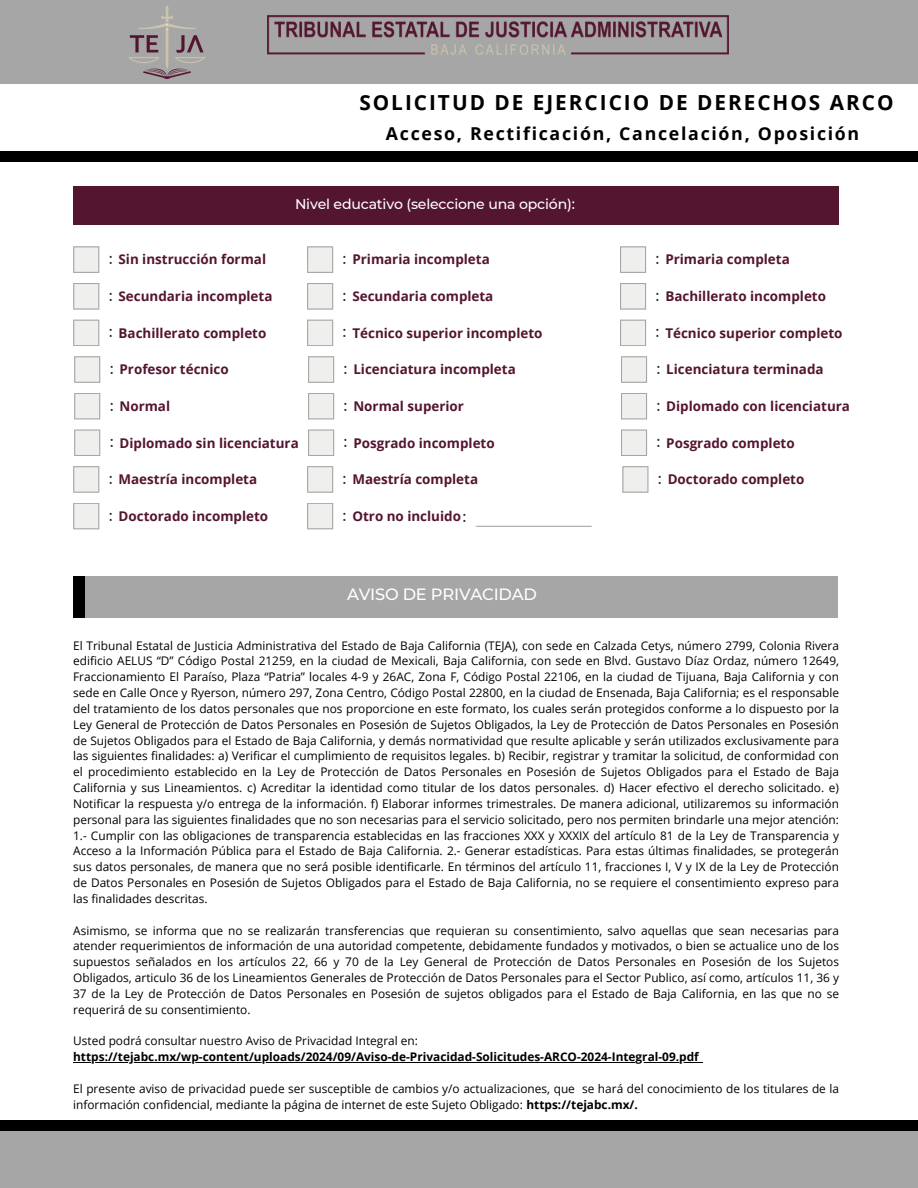
<style>
.page{position:relative;width:918px;height:1188px;background:#fff}
.page>*{position:absolute;margin:0;border:0;box-sizing:border-box;transform-origin:0 0}
.t1{font:700 20.7px "Open Sans";letter-spacing:.095em;color:#000}
.t2{font:700 17.7px "Open Sans";letter-spacing:.095em;color:#000}
.t3{font:500 16.35px "Montserrat";letter-spacing:-.01em;color:#fff}
.t4{font:500 14.85px "Montserrat";color:#1e232b}
.t5{font:500 14.1px "Montserrat";letter-spacing:-.01em;color:#fff}
.t6{font:700 13.35px "Open Sans";color:#541530}
.t7{font:11.85px/15.9px "Open Sans";color:#000;text-align:justify}
.t8{font:700 11.85px "Open Sans";color:#000}
.s1{font-weight:700}
</style>
<div class="page">
<div style="left:0;top:0;width:918px;height:83px;background:#a6a6a6"></div>
<img style="left:268px;top:15px;width:461px;height:40px">
<img style="left:128px;top:5px;width:78px;height:74px">
<div style="left:0;top:151px;width:918px;height:11px;background:#000"></div>
<div style="left:0;top:1130px;width:918px;height:58px;background:#a6a6a6"></div>
<div style="left:0;top:1120px;width:918px;height:10px;background:#000"></div>
<div style="left:73px;top:186px;width:766px;height:38px;background:#541530"></div>
<svg style="left:73px;top:246px;width:26px;height:27px"></svg>
<svg style="left:73px;top:283px;width:26px;height:27px"></svg>
<svg style="left:73px;top:320px;width:26px;height:26px"></svg>
<svg style="left:74px;top:356px;width:26px;height:27px"></svg>
<svg style="left:74px;top:393px;width:26px;height:26px"></svg>
<svg style="left:74px;top:429px;width:26px;height:27px"></svg>
<svg style="left:73px;top:466px;width:26px;height:27px"></svg>
<svg style="left:622px;top:466px;width:27px;height:27px"></svg>
<svg style="left:307px;top:246px;width:26px;height:27px"></svg>
<svg style="left:307px;top:283px;width:26px;height:27px"></svg>
<svg style="left:307px;top:320px;width:26px;height:26px"></svg>
<svg style="left:308px;top:356px;width:26px;height:27px"></svg>
<svg style="left:308px;top:393px;width:26px;height:26px"></svg>
<svg style="left:308px;top:429px;width:26px;height:27px"></svg>
<svg style="left:307px;top:466px;width:26px;height:27px"></svg>
<svg style="left:620px;top:246px;width:26px;height:27px"></svg>
<svg style="left:620px;top:283px;width:26px;height:27px"></svg>
<svg style="left:620px;top:320px;width:26px;height:26px"></svg>
<svg style="left:621px;top:356px;width:26px;height:27px"></svg>
<svg style="left:621px;top:393px;width:26px;height:26px"></svg>
<svg style="left:621px;top:429px;width:26px;height:27px"></svg>
<svg style="left:73px;top:503px;width:26px;height:26px"></svg>
<svg style="left:307px;top:503px;width:26px;height:26px"></svg>
<hr style="left:476px;top:526px;width:115px;height:1px;background:#a6a6a6">
<div style="left:73px;top:576px;width:23px;height:42px;background:#000"></div>
<div style="left:85px;top:576px;width:753px;height:42px;background:#a6a6a6"></div>
<hr style="left:73px;top:1062px;width:626px;height:1px;background:#000">
<p class="t1" style="left:359px;top:88px;width:536px">SOLICITUD DE EJERCICIO DE DERECHOS ARCO</p>
<p class="t2" style="left:386px;top:121px;width:475px">Acceso, Rectificación, Cancelación, Oposición</p>
<h4 class="t4" style="left:109px;top:250px;width:5px">:</h4>
<h3 class="t6" style="left:119px;top:250px;width:149px">Sin instrucción formal</h3>
<h1 class="t5" style="left:295px;top:195px;width:281px">Nivel educativo (seleccione una opción):</h1>
<h4 class="t4" style="left:343px;top:250px;width:5px">:</h4>
<p class="t6" style="left:352px;top:250px;width:139px">Primaria incompleta</p>
<h4 class="t4" style="left:656px;top:250px;width:5px">:</h4>
<p class="t6" style="left:665px;top:250px;width:126px">Primaria completa</p>
<p class="t4" style="left:109px;top:286px;width:5px">:</p>
<h4 class="t6" style="left:119px;top:286px;width:155px">Secundaria incompleta</h4>
<h4 class="t4" style="left:109px;top:323px;width:5px">:</h4>
<h4 class="t4" style="left:110px;top:360px;width:5px">:</h4>
<p class="t6" style="left:120px;top:360px;width:111px">Profesor técnico</p>
<h4 class="t4" style="left:110px;top:396px;width:5px">:</h4>
<p class="t6" style="left:120px;top:397px;width:52px">Normal</p>
<h4 class="t4" style="left:110px;top:433px;width:5px">:</h4>
<p class="t6" style="left:120px;top:433px;width:181px">Diplomado sin licenciatura</p>
<h4 class="t4" style="left:109px;top:470px;width:5px">:</h4>
<p class="t6" style="left:119px;top:470px;width:140px">Maestría incompleta</p>
<h4 class="t4" style="left:658px;top:470px;width:5px">:</h4>
<p class="t6" style="left:668px;top:470px;width:138px">Doctorado completo</p>
<p class="t4" style="left:343px;top:286px;width:5px">:</p>
<h4 class="t6" style="left:352px;top:286px;width:142px">Secundaria completa</h4>
<h4 class="t4" style="left:343px;top:323px;width:5px">:</h4>
<h4 class="t4" style="left:344px;top:360px;width:5px">:</h4>
<p class="t6" style="left:353px;top:360px;width:164px">Licenciatura incompleta</p>
<h4 class="t4" style="left:344px;top:396px;width:5px">:</h4>
<p class="t6" style="left:353px;top:397px;width:112px">Normal superior</p>
<h4 class="t4" style="left:344px;top:433px;width:5px">:</h4>
<p class="t6" style="left:353px;top:433px;width:143px">Posgrado incompleto</p>
<h4 class="t4" style="left:343px;top:470px;width:5px">:</h4>
<p class="t6" style="left:352px;top:470px;width:127px">Maestría completa</p>
<p class="t4" style="left:656px;top:286px;width:5px">:</p>
<h4 class="t6" style="left:665px;top:286px;width:162px">Bachillerato incompleto</h4>
<p class="t4" style="left:656px;top:323px;width:5px">:</p>
<p class="t4" style="left:657px;top:360px;width:5px">:</p>
<h4 class="t6" style="left:666px;top:360px;width:159px">Licenciatura terminada</h4>
<p class="t4" style="left:657px;top:396px;width:5px">:</p>
<h4 class="t6" style="left:666px;top:397px;width:185px">Diplomado con licenciatura</h4>
<p class="t4" style="left:657px;top:433px;width:5px">:</p>
<h4 class="t6" style="left:666px;top:433px;width:130px">Posgrado completo</h4>
<p class="t6" style="left:352px;top:324px;width:192px">Técnico superior incompleto</p>
<p class="t6" style="left:665px;top:324px;width:179px">Técnico superior completo</p>
<p class="t6" style="left:119px;top:324px;width:149px">Bachillerato completo</p>
<p class="t4" style="left:109px;top:506px;width:5px">:</p>
<h4 class="t6" style="left:119px;top:506px;width:151px">Doctorado incompleto</h4>
<h4 class="t4" style="left:343px;top:506px;width:5px">:</h4>
<p class="t6" style="left:352px;top:507px;width:110px">Otro no incluido</p>
<h4 class="t4" style="left:463px;top:508px;width:5px">:</h4>
<p class="t3" style="left:347px;top:585px;width:192px">AVISO DE PRIVACIDAD</p>
<h4 class="t7" style="left:73px;top:637px;width:767px">El Tribunal Estatal de Justicia Administrativa del Estado de Baja California (TEJA), con sede en Calzada Cetys, número 2799, Colonia Rivera edificio AELUS “D” Código Postal 21259, en la ciudad de Mexicali, Baja California, con sede en Blvd. Gustavo Díaz Ordaz, número 12649, Fraccionamiento El Paraíso, Plaza “Patria” locales 4-9 y 26AC, Zona F, Código Postal 22106, en la ciudad de Tijuana, Baja California y con sede en Calle Once y Ryerson, número 297, Zona Centro, Código Postal 22800, en la ciudad de Ensenada, Baja California; es el responsable del tratamiento de los datos personales que nos proporcione en este formato, los cuales serán protegidos conforme a lo dispuesto por la Ley General de Protección de Datos Personales en Posesión de Sujetos Obligados, la Ley de Protección de Datos Personales en Posesión de Sujetos Obligados para el Estado de Baja California, y demás normatividad que resulte aplicable y serán utilizados exclusivamente para las siguientes finalidades: a) Verificar el cumplimiento de requisitos legales. b) Recibir, registrar y tramitar la solicitud, de conformidad con el procedimiento establecido en la Ley de Protección de Datos Personales en Posesión de Sujetos Obligados para el Estado de Baja California y sus Lineamientos. c) Acreditar la identidad como titular de los datos personales. d) Hacer efectivo el derecho solicitado. e)<br>Notificar la respuesta y/o entrega de la información. f) Elaborar informes trimestrales. De manera adicional, utilizaremos su información personal para las siguientes finalidades que no son necesarias para el servicio solicitado, pero nos permiten brindarle una mejor atención:<br>1.- Cumplir con las obligaciones de transparencia establecidas en las fracciones XXX y XXXIX del artículo 81 de la Ley de Transparencia y Acceso a la Información Pública para el Estado de Baja California. 2.- Generar estadísticas. Para estas últimas finalidades, se protegerán sus datos personales, de manera que no será posible identificarle. En términos del artículo 11, fracciones I, V y IX de la Ley de Protección de Datos Personales en Posesión de Sujetos Obligados para el Estado de Baja California, no se requiere el consentimiento expreso para las finalidades descritas.</h4>
<h2 class="t7" style="left:73px;top:922px;width:767px">Asimismo, se informa que no se realizarán transferencias que requieran su consentimiento, salvo aquellas que sean necesarias para atender requerimientos de información de una autoridad competente, debidamente fundados y motivados, o bien se actualice uno de los supuestos señalados en los artículos 22, 66 y 70 de la Ley General de Protección de Datos Personales en Posesión de los Sujetos Obligados, articulo 36 de los Lineamientos Generales de Protección de Datos Personales para el Sector Publico, así como, artículos 11, 36 y 37 de la Ley de Protección de Datos Personales en Posesión de sujetos obligados para el Estado de Baja California, en las que no se requerirá de su consentimiento.</h2>
<p class="t7" style="left:73px;top:1033px;width:346px">Usted podrá consultar nuestro Aviso de Privacidad Integral en:</p>
<p class="t8" style="left:73px;top:1048px;width:627px">https://tejabc.mx/wp-content/uploads/2024/09/Aviso-de-Privacidad-Solicitudes-ARCO-2024-Integral-09.pdf</p>
<p class="t7" style="left:73px;top:1080px;width:767px">El presente aviso de privacidad puede ser susceptible de cambios y/o actualizaciones, que se hará del conocimiento de los titulares de la información confidencial, mediante la página de internet de este Sujeto Obligado: <span class="s1">https://tejabc.mx/.</span></p>
</div>
